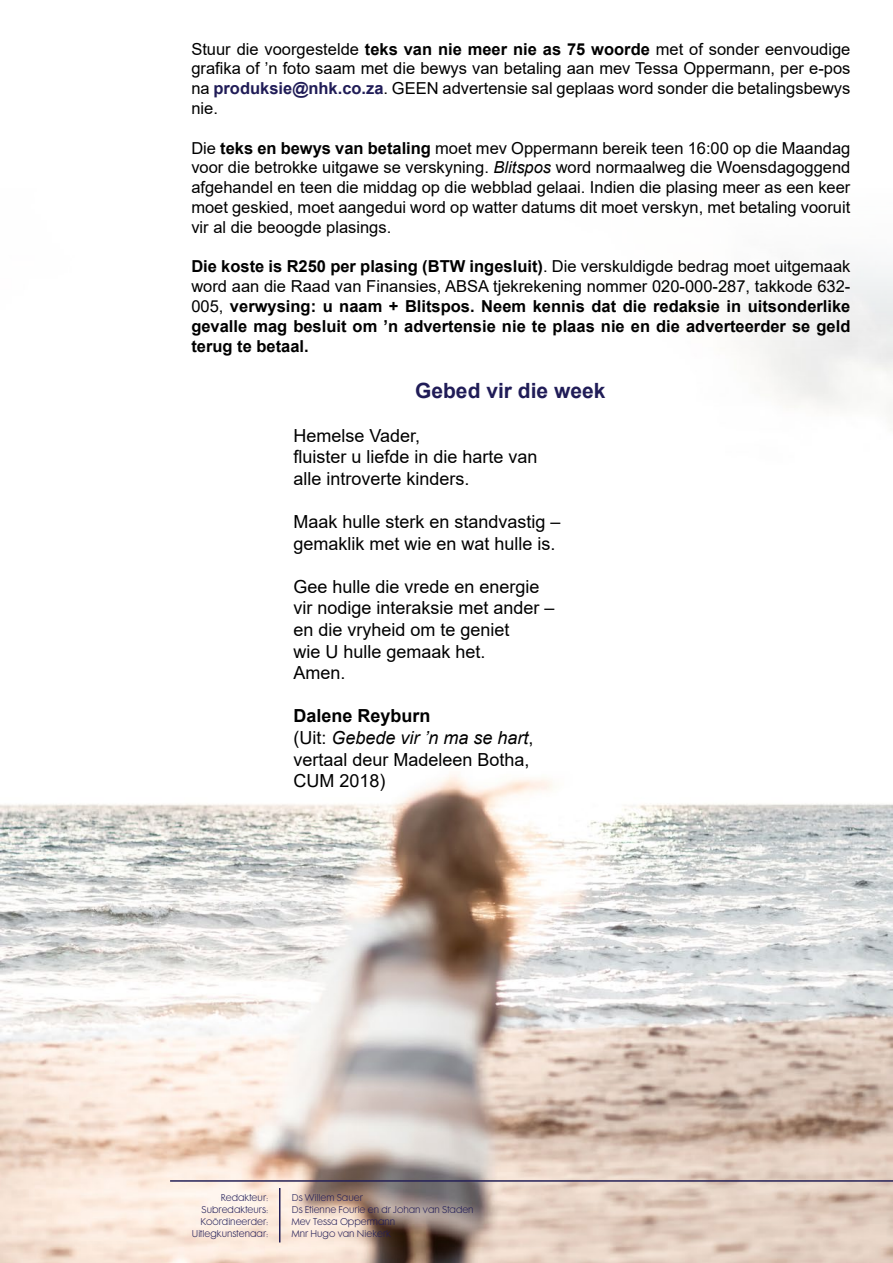
<style>
.page{position:relative;width:893px;height:1263px;background:#fff}
.page>*{position:absolute;margin:0;border:0;box-sizing:border-box;transform-origin:0 0}
.t1{font:700 21px "Arial";color:#201c57}
.t2{font:18px/21.6px "Arial";color:#000}
.t3{font:16.5px/19.8px "Arial";color:#000;text-align:justify}
.t4{font:700 16.5px/19.8px "Arial";color:#000;text-align:justify}
.t5{font:9px/12px "Futura Maxi CG Light";color:#201c57}
.s1{font-weight:700}
.s2{font-weight:700;color:#201c57}
.s3{font-style:italic}
.s4{font-weight:400}
</style>
<div class="page">
<img style="left:0;top:266px;width:893px;height:997px">
<hr style="left:170px;top:1180px;width:723px;height:2px;background:#242057">
<hr style="left:279px;top:1188px;width:1px;height:54px;background:#242057">
<p class="t3" style="left:191px;top:39px;width:661px">Stuur die voorgestelde <span class="s1">teks van nie meer nie as 75 woorde</span> met of sonder eenvoudige grafika of ’n foto saam met die bewys van betaling aan mev Tessa Oppermann, per e-pos na <span class="s2">produksie@nhk.co.za</span>. GEEN advertensie sal geplaas word sonder die betalingsbewys nie.</p>
<p class="t3" style="left:191px;top:138px;width:661px">Die <span class="s1">teks en bewys van betaling</span> moet mev Oppermann bereik teen 16:00 op die Maandag voor die betrokke uitgawe se verskyning. <span class="s3">Blitspos</span> word normaalweg die Woensdagoggend afgehandel en teen die middag op die webblad gelaai. Indien die plasing meer as een keer moet geskied, moet aangedui word op watter datums dit moet verskyn, met betaling vooruit vir al die beoogde plasings.</p>
<p class="t4" style="left:191px;top:257px;width:661px">Die koste is R250 per plasing (BTW ingesluit)<span class="s4">. Die verskuldigde bedrag moet uitgemaak word aan die Raad van Finansies, ABSA tjekrekening nommer 020-000-287, takkode 632- 005,</span> verwysing: u naam + Blitspos. Neem kennis dat die redaksie in uitsonderlike gevalle mag besluit om ’n advertensie nie te plaas nie en die adverteerder se geld terug te betaal.</p>
<p class="t1" style="left:415px;top:376px;width:192px">Gebed vir die week</p>
<p class="t2" style="left:293px;top:424px;width:246px">Hemelse Vader,<br>fluister u liefde in die harte van alle introverte kinders.</p>
<p class="t2" style="left:293px;top:511px;width:269px">Maak hulle sterk en standvastig – gemaklik met wie en wat hulle is.</p>
<p class="t2" style="left:293px;top:575px;width:263px">Gee hulle die vrede en energie vir nodige interaksie met ander – en die vryheid om te geniet<br>wie U hulle gemaak het.<br>Amen.</p>
<p class="t2" style="left:293px;top:705px;width:242px"><span class="s1">Dalene Reyburn<br></span>(Uit: <span class="s3">Gebede vir ’n ma se hart</span>, vertaal deur Madeleen Botha,<br>CUM 2018)</p>
<p class="t5" style="left:192px;top:1191px;width:78px;text-align:right">Redakteur:<br>Subredakteurs:<br>Koördineerder:<br>Uitlegkunstenaar:</p>
<p class="t5" style="left:292px;top:1191px;width:183px">Ds Willem Sauer<br>Ds Etienne Fourie en dr Johan van Staden<br>Mev Tessa Oppermann<br>Mnr Hugo van Niekerk</p>
</div>
